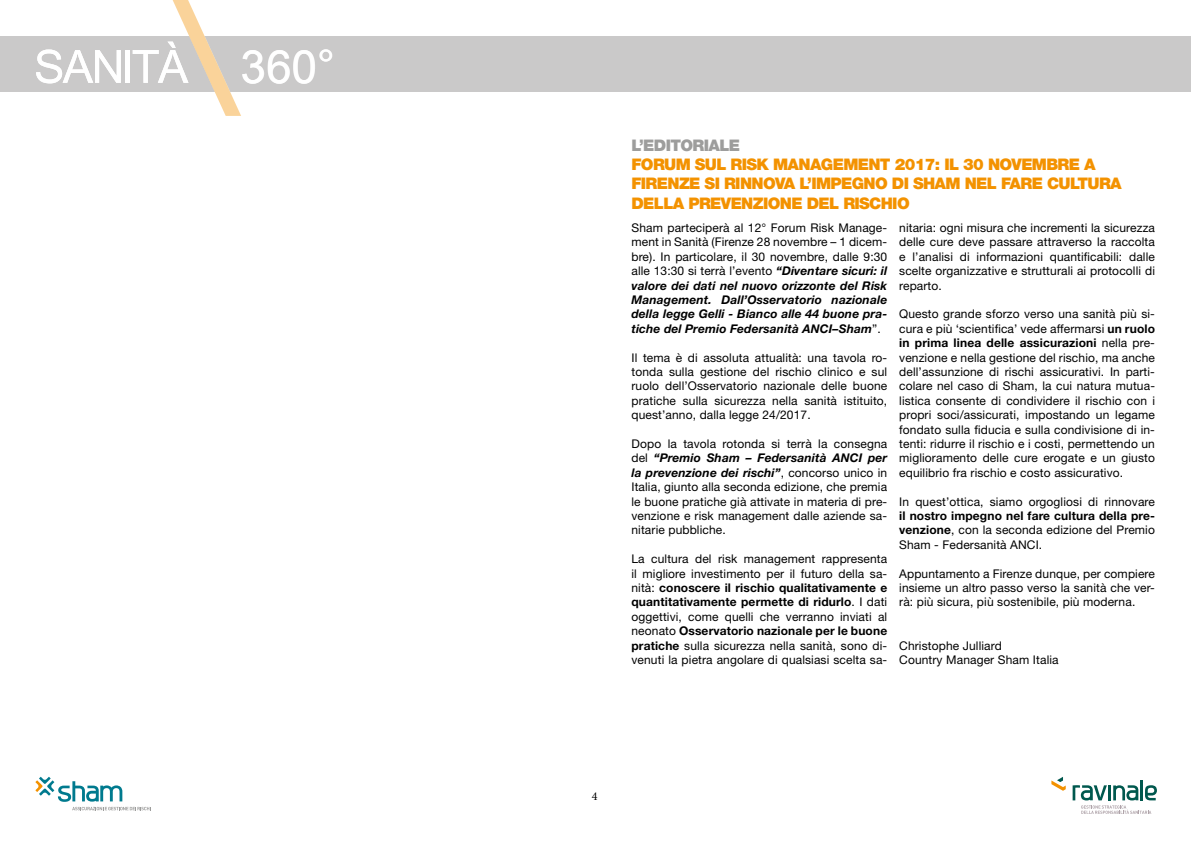
<style>
.page{position:relative;width:1191px;height:842px;background:#fff}
.page>*{position:absolute;margin:0;border:0;box-sizing:border-box;transform-origin:0 0}
.t1{font:45.8px "Arial Unicode MS";color:#fff}
.t2{font:900 16px/19.2px "Helvetica Neue";letter-spacing:-.04em;color:#f39200}
.t3{font:900 16px "Helvetica Neue";letter-spacing:-.04em;color:#9d9d9c}
.t4{font:12px/14.4px "Helvetica Neue";letter-spacing:.01em;color:#000;text-align:justify}
.t5{font:italic 700 12px/14.4px "Helvetica Neue";letter-spacing:.01em;color:#000;text-align:justify}
.t6{font:12px "Minion Pro";color:#000}
.s1{font-weight:400;font-style:normal}
.s2{font-weight:700;font-style:italic}
.s3{font-weight:700}
</style>
<div class="page">
<div style="left:0;top:36px;width:1191px;height:56px;background:#cac9c9"></div>
<svg style="left:36px;top:49px;width:85px;height:34px"></svg>
<hr style="left:125px;top:50px;width:4px;height:33px;background:#fff">
<svg style="left:133px;top:0;width:108px;height:116px"></svg>
<svg style="left:35px;top:777px;width:116px;height:33px"></svg>
<hr style="left:1140px;top:780px;width:3px;height:20px;background:#00584e">
<svg style="left:1072px;top:785px;width:85px;height:29px"></svg>
<svg style="left:1051px;top:777px;width:14px;height:14px"></svg>
<h1 class="t1" style="left:240px;top:33px;width:96px">360°</h1>
<h2 class="t3" style="left:631px;top:136px;width:110px">L’EDITORIALE</h2>
<h2 class="t2" style="left:631px;top:155px;width:492px">FORUM SUL RISK MANAGEMENT 2017: IL 30 NOVEMBRE A<br>FIRENZE SI RINNOVA L’IMPEGNO DI SHAM NEL FARE CULTURA<br>DELLA PREVENZIONE DEL RISCHIO</h2>
<p class="t5" style="left:631px;top:220px;width:257px"><span class="s1">Sham parteciperà al 12° Forum Risk Manage&shy;ment in Sanità (Firenze 28 novembre – 1 dicem&shy;bre). In particolare, il 30 novembre, dalle 9:30 alle 13:30 si terrà l’evento</span> “Diventare sicuri: il valore dei dati nel nuovo orizzonte del Risk Management. Dall’Osservatorio nazionale della legge Gelli - Bianco alle 44 buone pra&shy;tiche del Premio Federsanità ANCI–Sham<span class="s1">”.</span></p>
<p class="t4" style="left:631px;top:350px;width:257px">Il tema è di assoluta attualità: una tavola ro&shy;tonda sulla gestione del rischio clinico e sul ruolo dell’Osservatorio nazionale delle buone pratiche sulla sicurezza nella sanità istituito, quest’anno, dalla legge 24/2017.</p>
<p class="t4" style="left:631px;top:436px;width:257px">Dopo la tavola rotonda si terrà la consegna del <span class="s2">“Premio Sham – Federsanità ANCI per la prevenzione dei rischi”</span>, concorso unico in Italia, giunto alla seconda edizione, che premia le buone pratiche già attivate in materia di pre&shy;venzione e risk management dalle aziende sa&shy;nitarie pubbliche.</p>
<p class="t4" style="left:631px;top:552px;width:257px">La cultura del risk management rappresenta il migliore investimento per il futuro della sa&shy;nità: <span class="s3">conoscere il rischio qualitativamente e quantitativamente permette di ridurlo</span>. I dati oggettivi, come quelli che verranno inviati al neonato <span class="s3">Osservatorio nazionale per le buone pratiche</span> sulla sicurezza nella sanità, sono di&shy;venuti la pietra angolare di qualsiasi scelta sa-</p>
<p class="t4" style="left:899px;top:220px;width:257px">nitaria: ogni misura che incrementi la sicurezza delle cure deve passare attraverso la raccolta e l’analisi di informazioni quantificabili: dalle scelte organizzative e strutturali ai protocolli di reparto.</p>
<p class="t4" style="left:899px;top:307px;width:257px">Questo grande sforzo verso una sanità più si&shy;cura e più ‘scientifica’ vede affermarsi <span class="s3">un ruolo in prima linea delle assicurazioni</span> nella pre&shy;venzione e nella gestione del rischio, ma anche dell’assunzione di rischi assicurativi. In parti&shy;colare nel caso di Sham, la cui natura mutua&shy;listica consente di condividere il rischio con i propri soci/assicurati, impostando un legame fondato sulla fiducia e sulla condivisione di in&shy;tenti: ridurre il rischio e i costi, permettendo un miglioramento delle cure erogate e un giusto equilibrio fra rischio e costo assicurativo.</p>
<p class="t4" style="left:899px;top:494px;width:257px">In quest’ottica, siamo orgogliosi di rinnovare</p>
<p class="t4" style="left:899px;top:508px;width:257px"><span class="s3">il nostro impegno nel fare cultura della pre&shy;venzione</span>, con la seconda edizione del Premio Sham - Federsanità ANCI.</p>
<p class="t4" style="left:899px;top:566px;width:257px">Appuntamento a Firenze dunque, per compiere insieme un altro passo verso la sanità che ver&shy;rà: più sicura, più sostenibile, più moderna.</p>
<p class="t4" style="left:899px;top:638px;width:161px">Christophe Julliard<br>Country Manager Sham Italia</p>
<p class="t6" style="left:592px;top:788px;width:7px">4</p>
</div>
